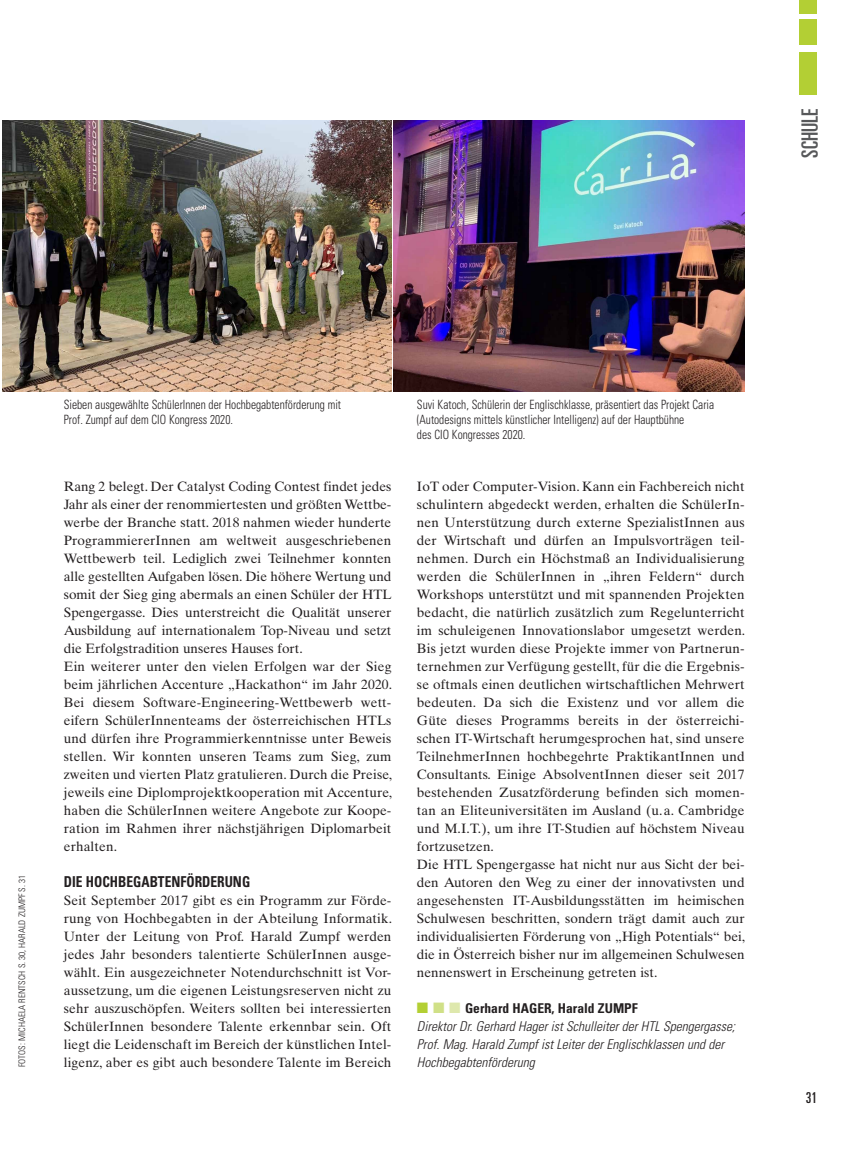
<style>
.page{position:relative;width:851px;height:1149px;background:#fff}
.page>*{position:absolute;margin:0;border:0;box-sizing:border-box;transform-origin:0 0}
.t1{font:ultra-condensed 22.5px "Univers";color:#57585a}
.t2{font:700 condensed 15px "Univers";color:#231f20;scale:.9 1}
.t3{font:ultra-condensed 15px "Univers";color:#231f20}
.t4{font:13.5px/18px "Times Ten";letter-spacing:.01em;color:#231f20}
.t5{font:italic 300 condensed 13.5px/18px "Univers";color:#231f20}
.t6{font:300 condensed 12.75px/15px "Univers";color:#231f20;scale:.9 1}
.t7{font:300 condensed 9px "Univers";color:#231f20}
.s1{color:#b3cf34}
.s2{color:#d0e087}
.s3{color:#dee8ad}
.s4{font-weight:700;font-style:normal}
</style>
<div class="page">
<div style="left:799px;top:52px;width:17px;height:43px;background:#b3cf34"></div>
<div style="left:799px;top:20px;width:17px;height:25px;background:#b3cf34"></div>
<div style="left:799px;top:0;width:17px;height:14px;background:#b3cf34"></div>
<img style="left:393px;top:121px;width:351px;height:270px">
<img style="left:2px;top:121px;width:389px;height:270px">
<h1 class="t1" style="left:796px;top:158px;width:50px;rotate:-90deg">SCHULE</h1>
<p class="t7" style="left:17px;top:1066px;width:194px;rotate:-90deg">FOTOS: MICHAELA RENTSCH S. 30, HARALD ZUMPF S. 31</p>
<p class="t6" style="left:64px;top:397px;width:309px">Sieben ausgewählte SchülerInnen der Hochbegabtenförderung mit<br>Prof. Zumpf auf dem CIO Kongress 2020.</p>
<p class="t6" style="left:417px;top:397px;width:332px">Suvi Katoch, Schülerin der Englischklasse, präsentiert das Projekt Caria (Autodesigns mittels künstlicher Intelligenz) auf der Hauptbühne<br>des CIO Kongresses 2020.</p>
<p class="t4" style="left:64px;top:477px;width:330px">Rang 2 belegt. Der Catalyst Coding Contest findet jedes Jahr als einer der renommiertesten und größten Wettbe&shy;werbe der Branche statt. 2018 nahmen wieder hunderte ProgrammiererInnen am weltweit ausgeschriebenen Wettbewerb teil. Lediglich zwei Teilnehmer konnten alle gestellten Aufgaben lösen. Die höhere Wertung und somit der Sieg ging abermals an einen Schüler der HTL Spengergasse. Dies unterstreicht die Qualität unserer Ausbildung auf internationalem Top-Niveau und setzt die Erfolgstradition unseres Hauses fort.<br>Ein weiterer unter den vielen Erfolgen war der Sieg beim jährlichen Accenture „Hackathon“ im Jahr 2020.<br>Bei diesem Software-Engineering-Wettbewerb wett&shy;eifern SchülerInnenteams der österreichischen HTLs und dürfen ihre Programmierkenntnisse unter Beweis stellen. Wir konnten unseren Teams zum Sieg, zum zweiten und vierten Platz gratulieren. Durch die Preise, jeweils eine Diplomprojektkooperation mit Accenture, haben die SchülerInnen weitere Angebote zur Koope&shy;ration im Rahmen ihrer nächstjährigen Diplomarbeit erhalten.</p>
<p class="t2" style="left:64px;top:872px;width:209px">DIE HOCHBEGABTENFÖRDERUNG</p>
<p class="t4" style="left:64px;top:891px;width:330px;text-align:justify">Seit September 2017 gibt es ein Programm zur Förde&shy;rung von Hochbegabten in der Abteilung Informatik.<br>Unter der Leitung von Prof. Harald Zumpf werden jedes Jahr besonders talentierte SchülerInnen ausge&shy;wählt. Ein ausgezeichneter Notendurchschnitt ist Vor&shy;aussetzung, um die eigenen Leistungsreserven nicht zu sehr auszuschöpfen. Weiters sollten bei interessierten SchülerInnen besondere Talente erkennbar sein. Oft liegt die Leidenschaft im Bereich der künstlichen Intel&shy;ligenz, aber es gibt auch besondere Talente im Bereich</p>
<p class="t4" style="left:417px;top:477px;width:330px">IoT oder Computer-Vision. Kann ein Fachbereich nicht schulintern abgedeckt werden, erhalten die SchülerIn&shy;nen Unterstützung durch externe SpezialistInnen aus der Wirtschaft und dürfen an Impulsvorträgen teil&shy;nehmen. Durch ein Höchstmaß an Individualisierung werden die SchülerInnen in „ihren Feldern“ durch Workshops unterstützt und mit spannenden Projekten bedacht, die natürlich zusätzlich zum Regelunterricht im schuleigenen Innovationslabor umgesetzt werden.<br>Bis jetzt wurden diese Projekte immer von Partnerun&shy;ternehmen zur Verfügung gestellt, für die die Ergebnis&shy;se oftmals einen deutlichen wirtschaftlichen Mehrwert bedeuten. Da sich die Existenz und vor allem die Güte dieses Programms bereits in der österreichi&shy;schen IT-Wirtschaft herumgesprochen hat, sind unsere TeilnehmerInnen hochbegehrte PraktikantInnen und Consultants. Einige AbsolventInnen dieser seit 2017 bestehenden Zusatzförderung befinden sich momen&shy;tan an Eliteuniversitäten im Ausland (u.a. Cambridge und M.I.T.), um ihre IT-Studien auf höchstem Niveau fortzusetzen.<br>Die HTL Spengergasse hat nicht nur aus Sicht der bei&shy;den Autoren den Weg zu einer der innovativsten und angesehensten IT-Ausbildungsstätten im heimischen Schulwesen beschritten, sondern trägt damit auch zur individualisierten Förderung von „High Potentials“ bei, die in Österreich bisher nur im allgemeinen Schulwesen nennenswert in Erscheinung getreten ist.</p>
<p class="t5" style="left:417px;top:999px;width:319px"><span class="s1">■</span> <span class="s2">■</span> <span class="s3">■</span> <span class="s4">Gerhard HAGER, Harald ZUMPF<br></span>Direktor Dr. Gerhard Hager ist Schulleiter der HTL Spengergasse; Prof. Mag. Harald Zumpf ist Leiter der Englischklassen und der Hochbegabtenförderung</p>
<p class="t3" style="left:805px;top:1088px;width:13px">31</p>
</div>
